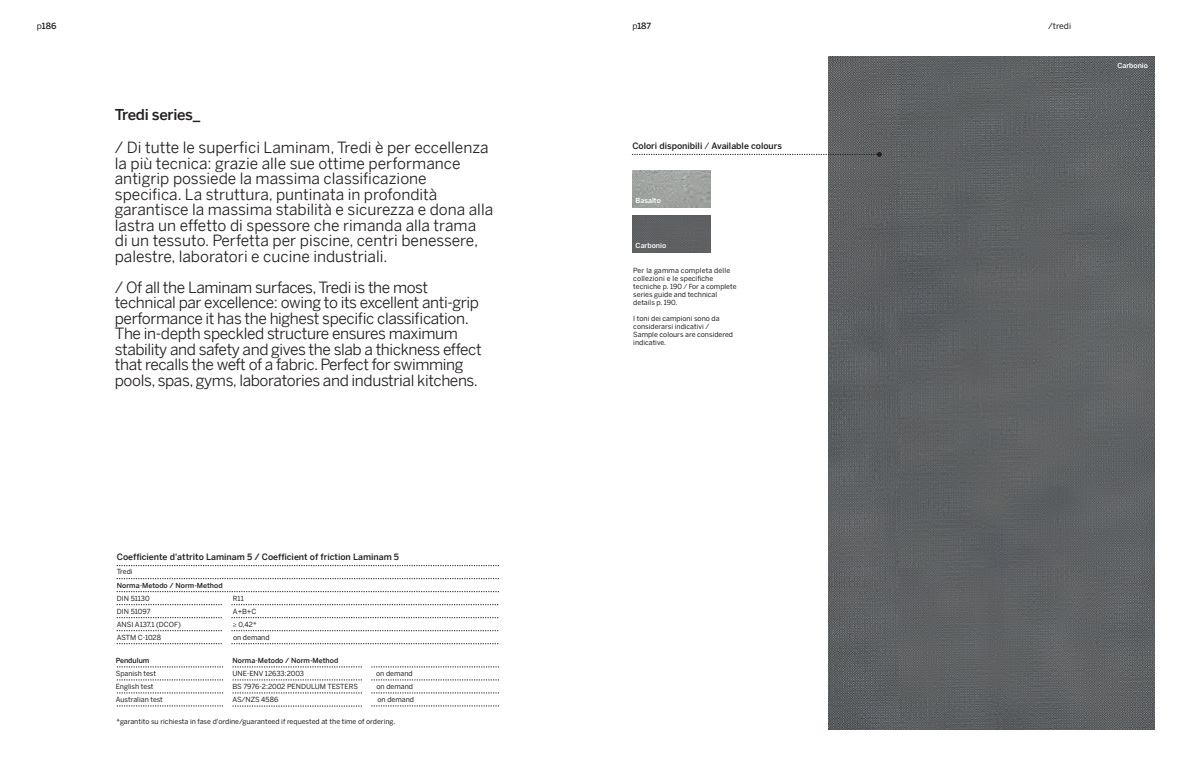
<style>
.page{position:relative;width:1191px;height:766px;background:#fff}
.page>*{position:absolute;margin:0;border:0;box-sizing:border-box;transform-origin:0 0}
.t1{font:15.5px/15.5px "Benton Sans";color:#231f20}
.t2{font:15.5px/15.5px "Benton Sans";letter-spacing:-.02em;color:#231f20}
.t3{font:500 15px "Benton Sans";letter-spacing:-.02em;color:#231f20}
.t4{font:500 8.7px "Benton Sans";color:#231f20}
.t5{font:500 8.5px "Benton Sans";color:#231f20}
.t6{font:8.5px "Benton Sans";color:#231f20}
.t7{font:7px/8px "Benton Sans";color:#231f20}
.t8{font:500 7px/13px "Benton Sans";color:#231f20}
.t9{font:500 7px "Benton Sans";color:#fff}
.s1{font-weight:400}
.s2{font-family:"Minion Pro"}
</style>
<div class="page">
<svg style="left:117px;top:578px;width:382px;height:1px"></svg>
<svg style="left:117px;top:565px;width:382px;height:1px"></svg>
<svg style="left:117px;top:591px;width:382px;height:1px"></svg>
<svg style="left:117px;top:604px;width:105px;height:1px"></svg>
<svg style="left:231px;top:604px;width:267px;height:1px"></svg>
<svg style="left:117px;top:617px;width:105px;height:1px"></svg>
<svg style="left:231px;top:617px;width:267px;height:1px"></svg>
<svg style="left:117px;top:630px;width:105px;height:1px"></svg>
<svg style="left:231px;top:630px;width:267px;height:1px"></svg>
<svg style="left:117px;top:643px;width:105px;height:1px"></svg>
<svg style="left:231px;top:643px;width:267px;height:1px"></svg>
<svg style="left:117px;top:666px;width:106px;height:1px"></svg>
<svg style="left:371px;top:666px;width:128px;height:1px"></svg>
<svg style="left:232px;top:666px;width:130px;height:1px"></svg>
<svg style="left:117px;top:679px;width:106px;height:1px"></svg>
<svg style="left:371px;top:679px;width:128px;height:1px"></svg>
<svg style="left:232px;top:679px;width:130px;height:1px"></svg>
<svg style="left:117px;top:692px;width:106px;height:1px"></svg>
<svg style="left:371px;top:692px;width:128px;height:1px"></svg>
<svg style="left:232px;top:692px;width:130px;height:1px"></svg>
<svg style="left:117px;top:705px;width:106px;height:1px"></svg>
<svg style="left:371px;top:705px;width:128px;height:1px"></svg>
<svg style="left:232px;top:705px;width:130px;height:1px"></svg>
<img style="left:828px;top:57px;width:326px;height:672px">
<img style="left:632px;top:170px;width:78px;height:37px">
<div style="left:632px;top:215px;width:78px;height:37px;background:#5e6062"></div>
<svg style="left:632px;top:152px;width:250px;height:5px"></svg>
<p class="t5" style="left:37px;top:21px;width:21px"><span class="s1">p</span>186</p>
<h2 class="t3" style="left:115px;top:106px;width:87px">Tredi series_</h2>
<p class="t1" style="left:115px;top:139px;width:380px">/ Di tutte le superfici Laminam, Tredi è per eccellenza la più tecnica: grazie alle sue ottime performance antigrip possiede la massima classificazione specifica. La struttura, puntinata in profondità garantisce la massima stabilità e sicurezza e dona alla lastra un effetto di spessore che rimanda alla trama<br>di un tessuto. Perfetta per piscine, centri benessere, palestre, laboratori e cucine industriali.</p>
<p class="t2" style="left:115px;top:279px;width:368px">/ Of all the Laminam surfaces, Tredi is the most technical par excellence: owing to its excellent anti-grip performance it has the highest specific classification.<br>The in-depth speckled structure ensures maximum stability and safety and gives the slab a thickness effect that recalls the weft of a fabric. Perfect for swimming pools, spas, gyms, laboratories and industrial kitchens.</p>
<p class="t4" style="left:117px;top:551px;width:284px">Coefficiente d'attrito Laminam 5 / Coefficient of friction Laminam 5</p>
<p class="t8" style="left:117px;top:578px;width:107px">Norma<span class="s1">-</span>Metodo / Norm-Method<br><span class="s1">DIN 51130</span></p>
<p class="t7" style="left:117px;top:567px;width:17px">Tredi</p>
<p class="t7" style="left:233px;top:594px;width:12px">R11</p>
<p class="t7" style="left:117px;top:607px;width:35px">DIN 51097</p>
<p class="t7" style="left:233px;top:607px;width:25px">A+B+C</p>
<p class="t7" style="left:117px;top:620px;width:65px">ANSI A137.1 (DCOF)</p>
<p class="t7" style="left:233px;top:620px;width:25px"><span class="s2">≥</span> 0,42*</p>
<p class="t7" style="left:117px;top:633px;width:46px">ASTM C-1028</p>
<p class="t7" style="left:233px;top:633px;width:38px">on demand</p>
<p class="t8" style="left:116px;top:653px;width:35px">Pendulum</p>
<p class="t7" style="left:116px;top:666px;width:49px;line-height:13px">Spanish test<br>English test<br>Australian test</p>
<p class="t8" style="left:232px;top:653px;width:107px">Norma<span class="s1">-</span>Metodo / Norm-Method<br><span class="s1">UNE-ENV 12633:2003</span></p>
<p class="t7" style="left:376px;top:669px;width:38px">on demand</p>
<p class="t7" style="left:232px;top:682px;width:127px">BS 7976-2:2002 PENDULUM TESTERS</p>
<p class="t7" style="left:376px;top:682px;width:38px">on demand</p>
<p class="t7" style="left:232px;top:695px;width:47px">AS/NZS 4586</p>
<p class="t7" style="left:377px;top:695px;width:38px">on demand</p>
<p class="t7" style="left:116px;top:717px;width:280px">*garantito su richiesta in fase d'ordine/guaranteed if requested at the time of ordering.</p>
<p class="t5" style="left:632px;top:21px;width:20px"><span class="s1">p</span>187</p>
<p class="t6" style="left:1048px;top:21px;width:25px">/tredi</p>
<p class="t4" style="left:632px;top:140px;width:151px">Colori disponibili <span class="s1">/</span> Available colours</p>
<p class="t9" style="left:635px;top:196px;width:27px">Basalto</p>
<p class="t9" style="left:635px;top:241px;width:32px">Carbonio</p>
<p class="t7" style="left:633px;top:266px;width:105px">Per la gamma completa delle collezioni e le specifiche tecniche p. 190 ⁄ For a complete series guide and technical details p. 190.</p>
<p class="t7" style="left:633px;top:314px;width:101px">I toni dei campioni sono da considerarsi indicativi /<br>Sample colours are considered indicative.</p>
<p class="t9" style="left:1117px;top:62px;width:32px">Carbonio</p>
</div>
